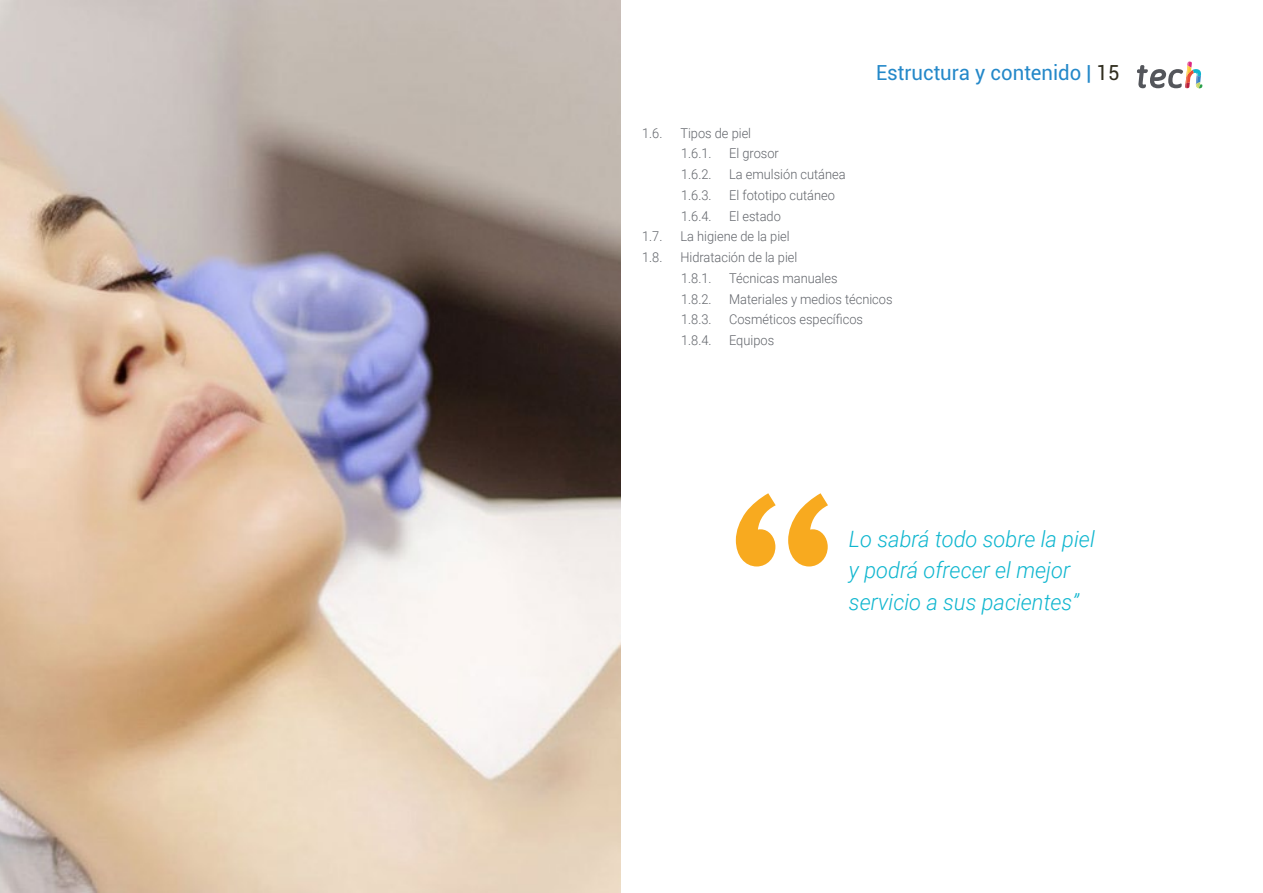
<style>
.page{position:relative;width:1263px;height:893px;background:#fff}
.page>*{position:absolute;margin:0;border:0;box-sizing:border-box;transform-origin:0 0}
.t1{font:italic 300 22.5px/31.5px "Roboto";color:#0fb6cf}
.t2{font:21px "Roboto";color:#2488c9}
.t3{font:300 13.5px/20.7px "Roboto";color:#61646a;scale:.95 1}
.s1{color:#312e20}
</style>
<div class="page">
<svg style="left:736px;top:493px;width:92px;height:73px"></svg>
<img style="left:0;top:0;width:621px;height:893px">
<svg style="left:1137px;top:62px;width:65px;height:27px"></svg>
<p class="t3" style="left:642px;top:122px;width:23px">1.6.</p>
<p class="t3" style="left:680px;top:122px;width:76px">Tipos de piel<br>1.6.1.</p>
<p class="t3" style="left:729px;top:143px;width:54px">El grosor</p>
<p class="t3" style="left:681px;top:164px;width:34px">1.6.2.</p>
<p class="t3" style="left:729px;top:164px;width:124px">La emulsión cutánea</p>
<p class="t3" style="left:681px;top:184px;width:34px">1.6.3.</p>
<p class="t3" style="left:729px;top:184px;width:113px">El fototipo cutáneo</p>
<p class="t3" style="left:681px;top:205px;width:34px">1.6.4.</p>
<p class="t3" style="left:729px;top:205px;width:56px">El estado</p>
<p class="t3" style="left:642px;top:226px;width:23px">1.7.</p>
<p class="t3" style="left:680px;top:226px;width:117px">La higiene de la piel</p>
<p class="t3" style="left:642px;top:247px;width:23px">1.8.</p>
<p class="t3" style="left:680px;top:247px;width:125px">Hidratación de la piel<br>1.8.1.</p>
<p class="t3" style="left:729px;top:267px;width:116px">Técnicas manuales</p>
<h2 class="t2" style="left:876px;top:57px;width:245px">Estructura y contenido | <span class="s1">15</span></h2>
<p class="t3" style="left:681px;top:288px;width:34px">1.8.2.</p>
<p class="t3" style="left:729px;top:288px;width:174px">Materiales y medios técnicos</p>
<p class="t3" style="left:681px;top:309px;width:34px">1.8.3.</p>
<p class="t3" style="left:729px;top:309px;width:142px">Cosméticos específicos</p>
<p class="t3" style="left:681px;top:330px;width:34px">1.8.4.</p>
<p class="t3" style="left:729px;top:330px;width:49px">Equipos</p>
<h1 class="t1" style="left:849px;top:522px;width:247px">Lo sabrá todo sobre la piel y podrá ofrecer el mejor servicio a sus pacientes”</h1>
</div>
